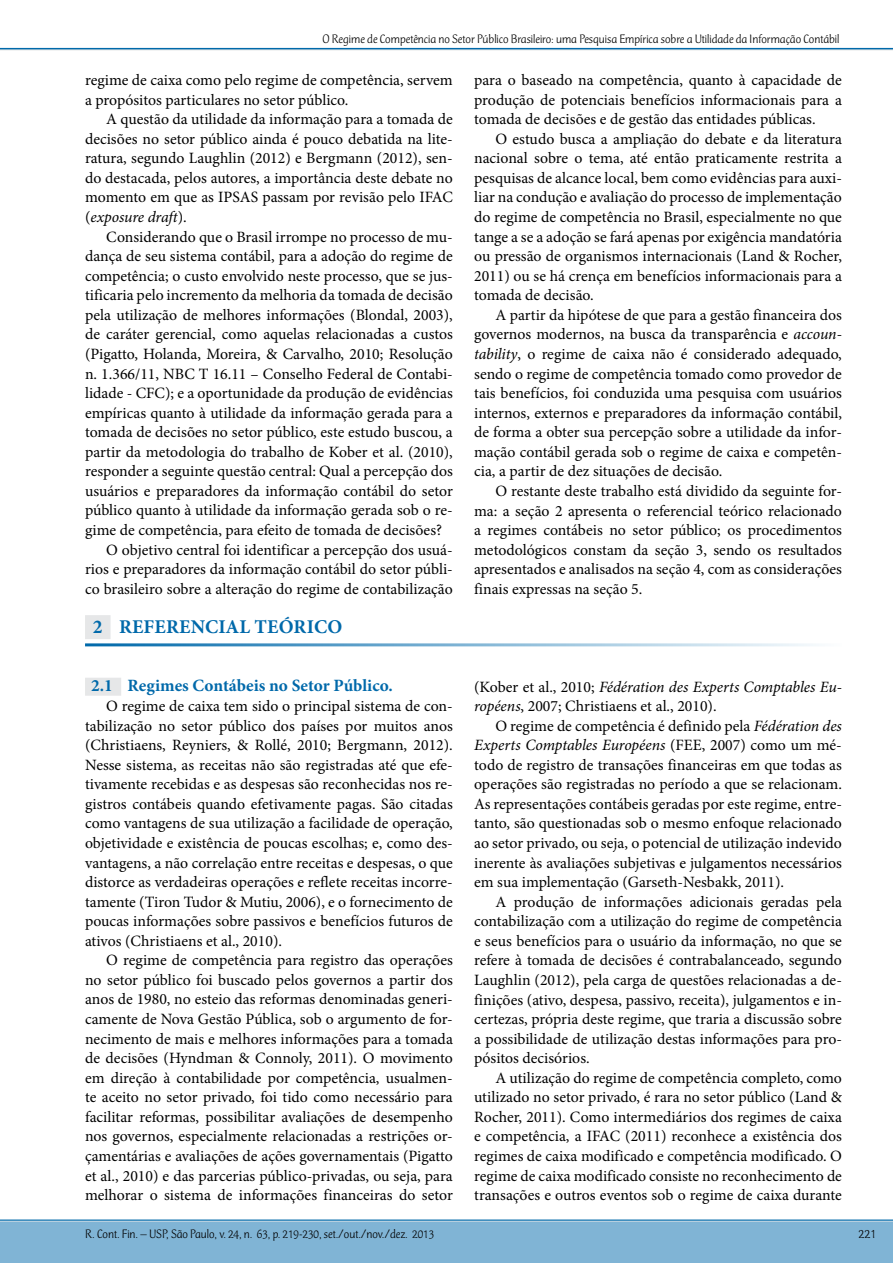
<style>
.page{position:relative;width:893px;height:1263px;background:#fff}
.page>*{position:absolute;margin:0;border:0;box-sizing:border-box;transform-origin:0 0}
.t1{font:700 19.5px "Minion Pro";letter-spacing:.01em;color:#0069aa}
.t2{font:700 17.25px "Minion Pro";color:#0069aa}
.t3{font:15.75px/19.5px "Minion Pro";color:#000;text-align:justify}
.t4{font:300 13.5px "CT Mercurius Std";color:#000}
.t5{font:300 12.75px "CT Mercurius Std";color:#000}
.s1{font-style:italic}
</style>
<div class="page">
<hr style="left:0;top:49px;width:893px;height:1px;background:#e6e7e8">
<hr style="left:0;top:48px;width:893px;height:1px;background:#0069aa">
<div style="left:0;top:1221px;width:893px;height:42px;background:#80b4d5"></div>
<hr style="left:0;top:1219px;width:893px;height:2px;background:#3387bb">
<div style="left:85px;top:615px;width:26px;height:24px;background:#e6e7e8"></div>
<div style="left:85px;top:678px;width:36px;height:18px;background:#e6e7e8"></div>
<p class="t5" style="left:322px;top:32px;width:519px">O Regime de Competência no Setor Público Brasileiro: uma Pesquisa Empírica sobre a Utilidade da Informação Contábil</p>
<p class="t3" style="left:85px;top:70px;width:369px">regime de caixa como pelo regime de competência, servem a propósitos particulares no setor público.</p>
<p class="t3" style="left:85px;top:109px;width:369px;text-indent:21px">A questão da utilidade da informação para a tomada de decisões no setor público ainda é pouco debatida na lite&shy;ratura, segundo Laughlin (2012) e Bergmann (2012), sen&shy;do destacada, pelos autores, a importância deste debate no momento em que as IPSAS passam por revisão pelo IFAC (<span class="s1">exposure draft</span>).</p>
<p class="t3" style="left:106px;top:227px;width:348px">Considerando que o Brasil irrompe no processo de mu-</p>
<p class="t3" style="left:85px;top:246px;width:369px">dança de seu sistema contábil, para a adoção do regime de</p>
<p class="t3" style="left:85px;top:266px;width:369px">competência; o custo envolvido neste processo, que se jus-</p>
<p class="t3" style="left:85px;top:286px;width:369px">tificaria pelo incremento da melhoria da tomada de decisão</p>
<p class="t3" style="left:85px;top:305px;width:369px">pela utilização de melhores informações (Blondal, 2003),</p>
<p class="t3" style="left:85px;top:325px;width:369px">de caráter gerencial, como aquelas relacionadas a custos</p>
<p class="t3" style="left:85px;top:344px;width:369px">(Pigatto, Holanda, Moreira, &amp; Carvalho, 2010; Resolução</p>
<p class="t3" style="left:85px;top:364px;width:369px">n. 1.366/11, NBC T 16.11 – Conselho Federal de Contabi-</p>
<p class="t3" style="left:85px;top:383px;width:369px">lidade - CFC); e a oportunidade da produção de evidências</p>
<p class="t3" style="left:85px;top:403px;width:369px">empíricas quanto à utilidade da informação gerada para a</p>
<p class="t3" style="left:85px;top:422px;width:369px">tomada de decisões no setor público, este estudo buscou, a</p>
<p class="t3" style="left:85px;top:442px;width:369px">partir da metodologia do trabalho de Kober et al. (2010),</p>
<p class="t3" style="left:85px;top:462px;width:369px">responder a seguinte questão central: Qual a percepção dos</p>
<p class="t3" style="left:85px;top:481px;width:369px">usuários e preparadores da informação contábil do setor</p>
<p class="t3" style="left:85px;top:501px;width:369px">público quanto à utilidade da informação gerada sob o re-</p>
<p class="t3" style="left:85px;top:520px;width:359px">gime de competência, para efeito de tomada de decisões?</p>
<p class="t3" style="left:106px;top:540px;width:348px">O objetivo central foi identificar a percepção dos usuá-</p>
<p class="t3" style="left:85px;top:559px;width:369px">rios e preparadores da informação contábil do setor públi-</p>
<p class="t3" style="left:85px;top:579px;width:369px">co brasileiro sobre a alteração do regime de contabilização</p>
<p class="t1" style="left:93px;top:613px;width:214px">2 Referencial Teórico</p>
<p class="t2" style="left:91px;top:674px;width:303px">2.1 Regimes Contábeis no Setor Público.</p>
<p class="t3" style="left:85px;top:696px;width:369px;text-indent:21px">O regime de caixa tem sido o principal sistema de con&shy;tabilização no setor público dos países por muitos anos (Christiaens, Reyniers, &amp; Rollé, 2010; Bergmann, 2012).<br>Nesse sistema, as receitas não são registradas até que efe&shy;tivamente recebidas e as despesas são reconhecidas nos re&shy;gistros contábeis quando efetivamente pagas. São citadas como vantagens de sua utilização a facilidade de operação, objetividade e existência de poucas escolhas; e, como des&shy;vantagens, a não correlação entre receitas e despesas, o que distorce as verdadeiras operações e reflete receitas incorre&shy;tamente (Tiron Tudor &amp; Mutiu, 2006), e o fornecimento de poucas informações sobre passivos e benefícios futuros de ativos (Christiaens et al., 2010).</p>
<p class="t3" style="left:85px;top:951px;width:369px;text-indent:21px">O regime de competência para registro das operações no setor público foi buscado pelos governos a partir dos anos de 1980, no esteio das reformas denominadas generi&shy;camente de Nova Gestão Pública, sob o argumento de for&shy;necimento de mais e melhores informações para a tomada de decisões (Hyndman &amp; Connoly, 2011). O movimento em direção à contabilidade por competência, usualmen&shy;te aceito no setor privado, foi tido como necessário para facilitar reformas, possibilitar avaliações de desempenho nos governos, especialmente relacionadas a restrições or&shy;çamentárias e avaliações de ações governamentais (Pigatto et al., 2010) e das parcerias público-privadas, ou seja, para melhorar o sistema de informações financeiras do setor</p>
<p class="t3" style="left:474px;top:70px;width:369px">para o baseado na competência, quanto à capacidade de produção de potenciais benefícios informacionais para a tomada de decisões e de gestão das entidades públicas.</p>
<p class="t3" style="left:474px;top:129px;width:369px;text-indent:21px">O estudo busca a ampliação do debate e da literatura nacional sobre o tema, até então praticamente restrita a pesquisas de alcance local, bem como evidências para auxi&shy;liar na condução e avaliação do processo de implementação do regime de competência no Brasil, especialmente no que tange a se a adoção se fará apenas por exigência mandatória ou pressão de organismos internacionais (Land &amp; Rocher, 2011) ou se há crença em benefícios informacionais para a tomada de decisão.</p>
<p class="t3" style="left:474px;top:305px;width:369px;text-indent:21px">A partir da hipótese de que para a gestão financeira dos governos modernos, na busca da transparência e <span class="s1">accoun&shy;tability</span>, o regime de caixa não é considerado adequado, sendo o regime de competência tomado como provedor de tais benefícios, foi conduzida uma pesquisa com usuários internos, externos e preparadores da informação contábil, de forma a obter sua percepção sobre a utilidade da infor&shy;mação contábil gerada sob o regime de caixa e competên&shy;cia, a partir de dez situações de decisão.</p>
<p class="t3" style="left:474px;top:481px;width:369px;text-indent:21px">O restante deste trabalho está dividido da seguinte for&shy;ma: a seção 2 apresenta o referencial teórico relacionado a regimes contábeis no setor público; os procedimentos metodológicos constam da seção 3, sendo os resultados apresentados e analisados na seção 4, com as considerações finais expressas na seção 5.</p>
<p class="t3" style="left:474px;top:677px;width:369px">(Kober et al., 2010; <span class="s1">Fédération des Experts Comptables Eu&shy;ropéens</span>, 2007; Christiaens et al., 2010).</p>
<p class="t3" style="left:474px;top:716px;width:369px;text-indent:21px">O regime de competência é definido pela <span class="s1">Fédération des Experts Comptables Européens</span> (FEE, 2007) como um mé&shy;todo de registro de transações financeiras em que todas as operações são registradas no período a que se relacionam.<br>As representações contábeis geradas por este regime, entre&shy;tanto, são questionadas sob o mesmo enfoque relacionado ao setor privado, ou seja, o potencial de utilização indevido inerente às avaliações subjetivas e julgamentos necessários em sua implementação (Garseth-Nesbakk, 2011).</p>
<p class="t3" style="left:474px;top:892px;width:369px;text-indent:21px">A produção de informações adicionais geradas pela contabilização com a utilização do regime de competência e seus benefícios para o usuário da informação, no que se refere à tomada de decisões é contrabalanceado, segundo Laughlin (2012), pela carga de questões relacionadas a de&shy;finições (ativo, despesa, passivo, receita), julgamentos e in&shy;certezas, própria deste regime, que traria a discussão sobre a possibilidade de utilização destas informações para pro&shy;pósitos decisórios.</p>
<p class="t3" style="left:474px;top:1068px;width:369px;text-indent:21px">A utilização do regime de competência completo, como utilizado no setor privado, é rara no setor público (Land &amp; Rocher, 2011). Como intermediários dos regimes de caixa e competência, a IFAC (2011) reconhece a existência dos regimes de caixa modificado e competência modificado. O regime de caixa modificado consiste no reconhecimento de transações e outros eventos sob o regime de caixa durante</p>
<p class="t5" style="left:85px;top:1227px;width:351px">R. Cont. Fin. – USP, São Paulo, v. 24, n. 63, p. 219-230, set./out./nov./dez. 2013</p>
<p class="t4" style="left:858px;top:1227px;width:19px">221</p>
</div>
